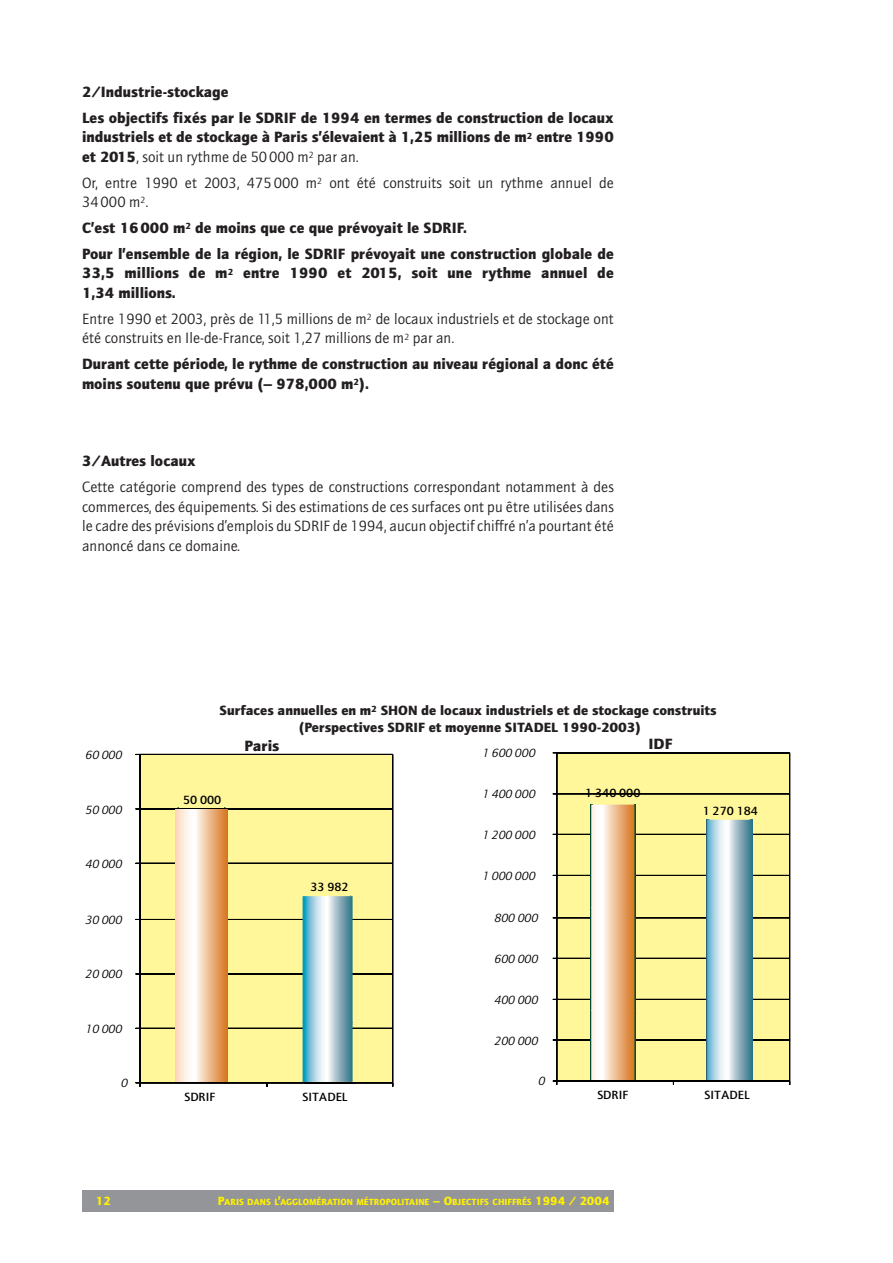
<style>
.page{position:relative;width:893px;height:1263px;background:#fff}
.page>*{position:absolute;margin:0;border:0;box-sizing:border-box;transform-origin:0 0}
.t1{font:900 15px/19.5px "AT Quay Sans";color:#231f20}
.t2{font:15px/19.5px "AT Quay Sans";color:#231f20}
.t3{font:900 13.5px/16.5px "AT Quay Sans";color:#231f20;text-align:center}
.t4{font:italic 12px "AT Quay Sans";color:#000}
.t5{font:500 12px "AT Quay Sans";color:#000}
.t6{font:900 12px "AT Quay Sans";color:#fff101}
.t7{font:900 9px "AT Quay Sans";color:#fff101}
.s1{font-weight:400}
.s2{font-size:12px}
</style>
<div class="page">
<div style="left:82px;top:1191px;width:532px;height:21px;background:#939598"></div>
<div style="left:140px;top:754px;width:253px;height:329px;background:#fff79a"></div>
<hr style="left:140px;top:1028px;width:253px;height:1px;background:#000">
<hr style="left:140px;top:974px;width:253px;height:1px;background:#000">
<hr style="left:140px;top:919px;width:253px;height:1px;background:#000">
<hr style="left:140px;top:863px;width:253px;height:1px;background:#000">
<hr style="left:140px;top:809px;width:253px;height:1px;background:#000">
<hr style="left:140px;top:754px;width:253px;height:1px;background:#000">
<hr style="left:392px;top:754px;width:1px;height:329px;background:#000">
<hr style="left:140px;top:754px;width:1px;height:329px;background:#000">
<hr style="left:140px;top:1083px;width:253px;height:1px;background:#000">
<div style="left:556px;top:753px;width:233px;height:328px;background:#fff79a"></div>
<hr style="left:556px;top:1040px;width:233px;height:1px;background:#000">
<hr style="left:556px;top:999px;width:233px;height:1px;background:#000">
<hr style="left:556px;top:958px;width:233px;height:1px;background:#000">
<hr style="left:556px;top:918px;width:233px;height:1px;background:#000">
<hr style="left:556px;top:875px;width:233px;height:1px;background:#000">
<hr style="left:556px;top:834px;width:233px;height:1px;background:#000">
<hr style="left:556px;top:794px;width:233px;height:1px;background:#000">
<hr style="left:556px;top:752px;width:233px;height:1px;background:#000">
<hr style="left:789px;top:753px;width:1px;height:328px;background:#000">
<hr style="left:590px;top:805px;width:1px;height:275px;background:#004b33">
<hr style="left:634px;top:805px;width:1px;height:275px;background:#025137">
<hr style="left:556px;top:753px;width:1px;height:328px;background:#000">
<hr style="left:556px;top:1081px;width:233px;height:1px;background:#000">
<img style="left:175px;top:809px;width:52px;height:272px">
<img style="left:302px;top:896px;width:50px;height:186px">
<img style="left:591px;top:805px;width:43px;height:275px">
<img style="left:704px;top:820px;width:48px;height:260px">
<p class="t1" style="left:82px;top:80px;width:533px;line-height:26px">2/Industrie-stockage<br>Les objectifs fixés par le SDRIF de 1994 en termes de construction de locaux</p>
<p class="t1" style="left:82px;top:129px;width:533px">industriels et de stockage à Paris s’élevaient à 1,25 millions de m<sup>2</sup> entre 1990 et 2015<span class="s1">, soit un rythme de 50 000 m</span><sup>2</sup> <span class="s1">par an.</span></p>
<p class="t2" style="left:82px;top:174px;width:533px">Or, entre 1990 et 2003, 475 000 m<sup>2</sup> ont été construits soit un rythme annuel de<br>34 000 m<sup>2</sup>.</p>
<p class="t1" style="left:82px;top:216px;width:533px;line-height:26px">C’est 16000 m<sup>2</sup> de moins que ce que prévoyait le SDRIF.<br>Pour l’ensemble de la région, le SDRIF prévoyait une construction globale de</p>
<p class="t1" style="left:82px;top:265px;width:533px">33,5 millions de m<sup>2</sup> entre 1990 et 2015, soit une rythme annuel de<br>1,34 millions.</p>
<p class="t2" style="left:82px;top:310px;width:533px">Entre 1990 et 2003, près de 11,5 millions de m<sup>2</sup> de locaux industriels et de stockage ont été construits en Ile-de-France, soit 1,27 millions de m<sup>2</sup> par an.</p>
<p class="t1" style="left:82px;top:356px;width:533px">Durant cette période, le rythme de construction au niveau régional a donc été moins soutenu que prévu (– 978,000 m<sup>2</sup>).</p>
<p class="t1" style="left:82px;top:453px;width:115px">3/Autres locaux</p>
<p class="t2" style="left:82px;top:479px;width:533px;text-align:justify">Cette catégorie comprend des types de constructions correspondant notamment à des commerces, des équipements. Si des estimations de ces surfaces ont pu être utilisées dans le cadre des prévisions d’emplois du SDRIF de 1994, aucun objectif chiffré n’a pourtant été annoncé dans ce domaine.</p>
<p class="t4" style="left:85px;top:751px;width:38px">60 000</p>
<p class="t4" style="left:85px;top:805px;width:38px">50 000</p>
<p class="t4" style="left:85px;top:860px;width:38px">40 000</p>
<p class="t4" style="left:85px;top:915px;width:38px">30 000</p>
<p class="t4" style="left:85px;top:970px;width:38px">20 000</p>
<p class="t4" style="left:85px;top:1024px;width:38px">10 000</p>
<p class="t4" style="left:121px;top:1079px;width:8px">0</p>
<p class="t3" style="left:219px;top:704px;width:498px">Surfaces annuelles en m<sup>2</sup> SHON de locaux industriels et de stockage construits (Perspectives SDRIF et moyenne SITADEL 1990-2003)</p>
<p class="t5" style="left:183px;top:796px;width:40px">50 000</p>
<p class="t1" style="left:244px;top:738px;width:36px">Paris</p>
<p class="t5" style="left:310px;top:882px;width:40px">33 982</p>
<p class="t5" style="left:184px;top:1092px;width:32px">SDRIF</p>
<p class="t5" style="left:302px;top:1092px;width:47px">SITADEL</p>
<p class="t4" style="left:482px;top:749px;width:55px">1 600 000</p>
<p class="t4" style="left:482px;top:790px;width:55px">1 400 000</p>
<p class="t4" style="left:482px;top:831px;width:55px">1 200 000</p>
<p class="t4" style="left:482px;top:871px;width:55px">1 000 000</p>
<p class="t4" style="left:494px;top:914px;width:45px">800 000</p>
<p class="t4" style="left:494px;top:955px;width:45px">600 000</p>
<p class="t4" style="left:494px;top:995px;width:45px">400 000</p>
<p class="t4" style="left:494px;top:1036px;width:45px">200 000</p>
<p class="t4" style="left:538px;top:1077px;width:8px">0</p>
<p class="t1" style="left:648px;top:736px;width:26px">IDF</p>
<p class="t5" style="left:585px;top:789px;width:57px">1 340 000</p>
<p class="t5" style="left:702px;top:806px;width:57px">1 270 184</p>
<p class="t5" style="left:597px;top:1090px;width:32px">SDRIF</p>
<p class="t5" style="left:704px;top:1090px;width:47px">SITADEL</p>
<p class="t6" style="left:96px;top:1196px;width:17px">12</p>
<p class="t7" style="left:218px;top:1198px;width:393px"><span class="s2">P</span>ARIS DANS L<span class="s2">’</span>AGGLOMÉRATION MÉTROPOLITAINE <span class="s2">– O</span>BJECTIFS CHIFFRÉS <span class="s2">1994 / 2004</span></p>
</div>
